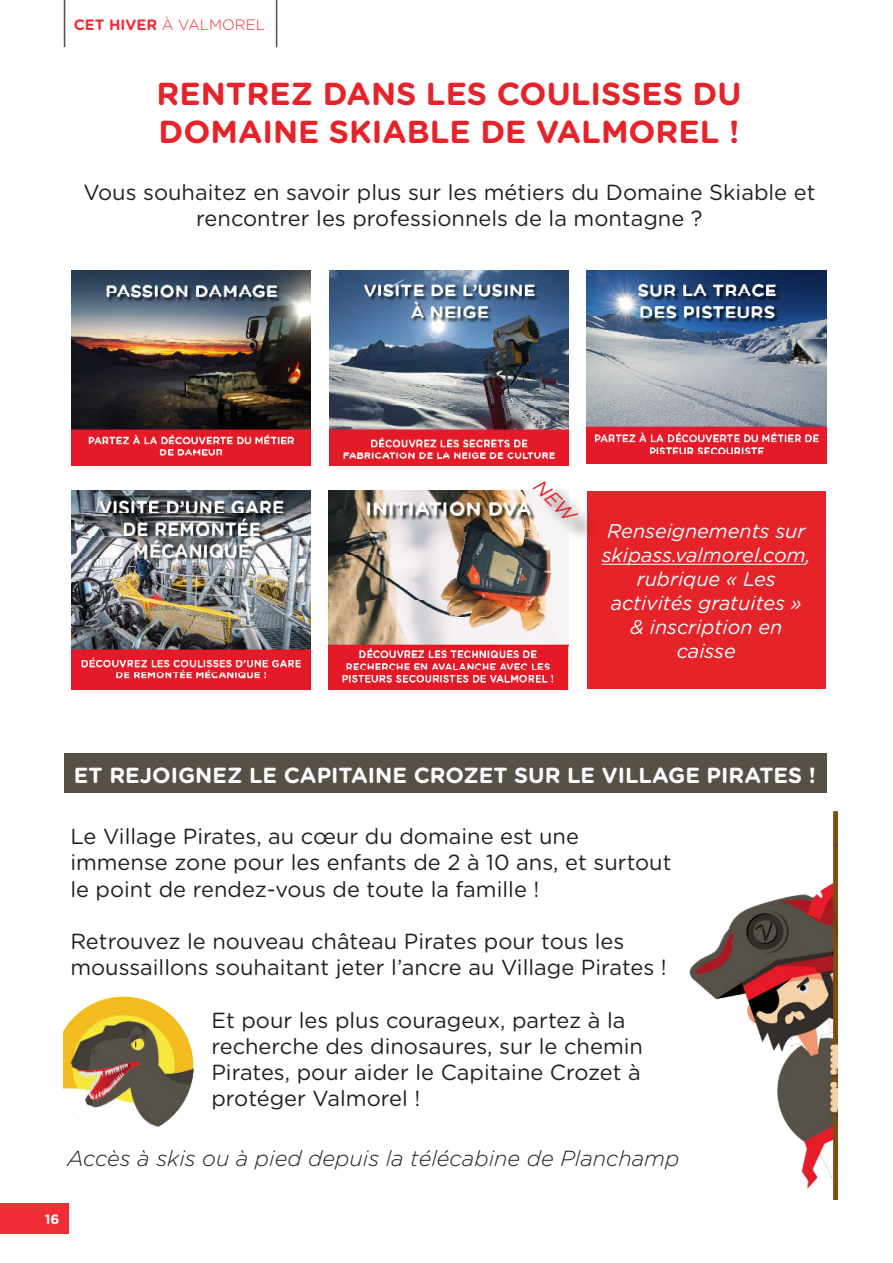
<style>
.page{position:relative;width:893px;height:1263px;background:#fff}
.page>*{position:absolute;margin:0;border:0;box-sizing:border-box;transform-origin:0 0}
.t1{font:700 31.8px/38.1px "Gotham Rounded";color:#e52329}
.t2{font:21.9px/26.2px "Gotham Rounded";color:#231f20}
.t3{font:700 21.9px "Gotham Rounded";color:#fff}
.t4{font:italic 300 21.9px "Gotham Rounded";color:#231f20}
.t5{font:italic 19.8px/23.9px "Gotham Rounded";color:#fff;text-align:center}
.t6{font:300 15px "Gotham Rounded";color:#ee2d34}
.t7{font:700 13.5px "Gotham Rounded";color:#fff}
.s1{font-weight:700}
</style>
<div class="page">
<div style="left:0;top:1203px;width:68px;height:31px;background:#ee2d34"></div>
<hr style="left:64px;top:0;width:1px;height:47px;background:#574e45">
<hr style="left:276px;top:0;width:1px;height:47px;background:#574e45">
<div style="left:64px;top:753px;width:762px;height:39px;background:#565047"></div>
<div style="left:587px;top:491px;width:239px;height:198px;background:#e52329"></div>
<img style="left:587px;top:270px;width:239px;height:193px">
<img style="left:71px;top:490px;width:240px;height:200px">
<img style="left:328px;top:490px;width:240px;height:200px">
<img style="left:329px;top:270px;width:240px;height:195px">
<img style="left:71px;top:270px;width:240px;height:195px">
<hr style="left:602px;top:564px;width:204px;height:1px;background:#fff">
<img style="left:689px;top:810px;width:149px;height:389px">
<div style="left:537px;top:485px;width:64px;height:57px;background:#231f20;opacity:.75"></div>
<img style="left:64px;top:996px;width:130px;height:131px">
<svg style="left:533px;top:485px;width:45px;height:39px"></svg>
<p class="t6" style="left:74px;top:16px;width:193px"><span class="s1">CET HIVER</span> À VALMOREL</p>
<h1 class="t1" style="left:156px;top:76px;width:586px">RENTREZ DANS LES COULISSES DU<br>DOMAINE SKIABLE DE VALMOREL !</h1>
<p class="t2" style="left:83px;top:180px;width:734px;text-align:center">Vous souhaitez en savoir plus sur les métiers du Domaine Skiable et rencontrer les professionnels de la montagne ?</p>
<p class="t5" style="left:602px;top:521px;width:211px">Renseignements sur skipass.valmorel.com, rubrique « Les activités gratuites » &amp; inscription en caisse</p>
<p class="t3" style="left:74px;top:766px;width:743px">ET REJOIGNEZ LE CAPITAINE CROZET SUR LE VILLAGE PIRATES !</p>
<p class="t2" style="left:70px;top:824px;width:603px">Le Village Pirates, au cœur du domaine est une immense zone pour les enfants de 2 à 10 ans, et surtout le point de rendez-vous de toute la famille !</p>
<p class="t2" style="left:70px;top:929px;width:598px">Retrouvez le nouveau château Pirates pour tous les moussaillons souhaitant jeter l’ancre au Village Pirates !</p>
<p class="t2" style="left:211px;top:1008px;width:433px">Et pour les plus courageux, partez à la recherche des dinosaures, sur le chemin Pirates, pour aider le Capitaine Crozet à protéger Valmorel !</p>
<p class="t4" style="left:67px;top:1148px;width:614px">Accès à skis ou à pied depuis la télécabine de Planchamp</p>
<p class="t7" style="left:45px;top:1212px;width:16px">16</p>
</div>
